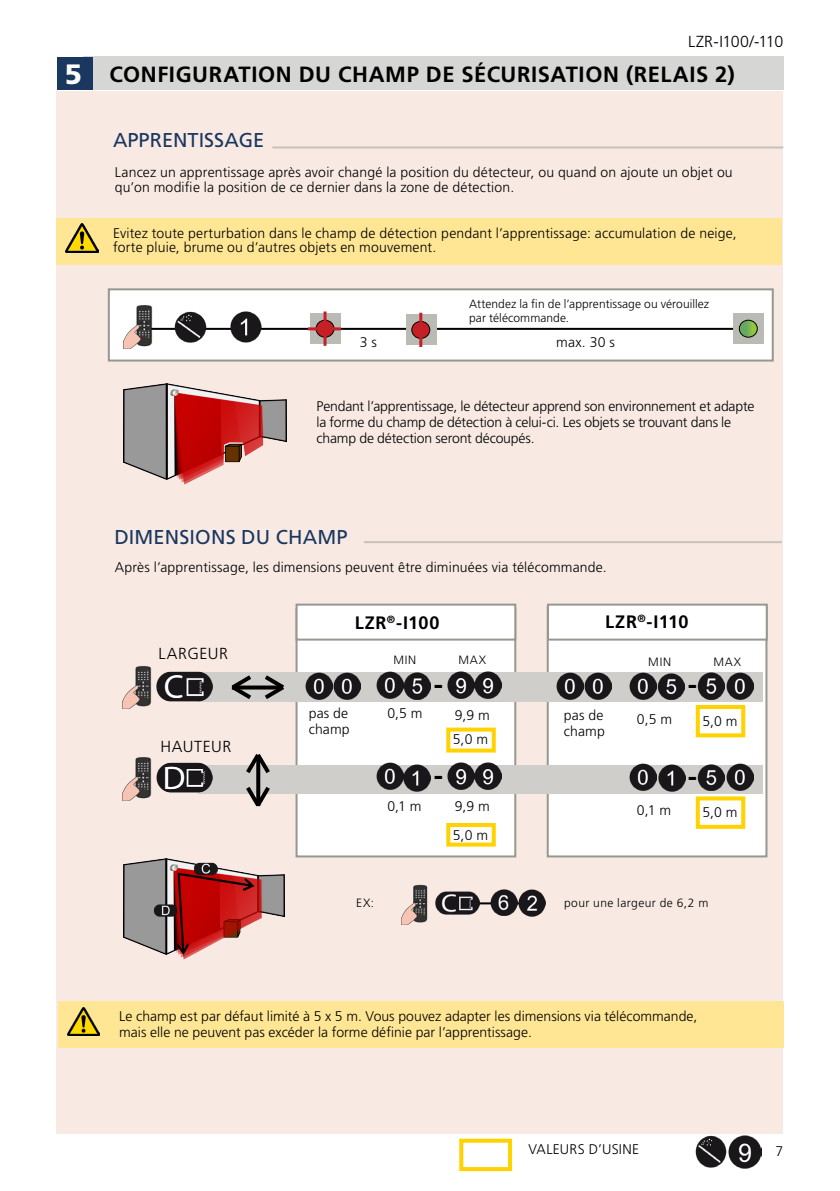
<style>
.page{position:relative;width:840px;height:1191px;background:#fff}
.page>*{position:absolute;margin:0;border:0;box-sizing:border-box;transform-origin:0 0}
.t1{font:700 28px "Frutiger LT Std";color:#000}
.t2{font:900 28px "Frutiger LT Std";color:#fff}
.t3{font:700 22px "Frutiger LT Std";letter-spacing:.025em;color:#000}
.t4{font:20px "Frutiger LT Std";color:#1a3760}
.t5{font:700 18px "Frutiger LT Std";letter-spacing:.025em;color:#000}
.t6{font:300 16px "Frutiger LT Std";letter-spacing:.035em;color:#000}
.t7{font:300 16px "Frutiger LT Std";letter-spacing:-.03em;color:#000}
.t8{font:300 14px/16px "Frutiger LT Std";letter-spacing:.005em;color:#000}
.t9{font:300 14px/16px "Frutiger LT Std";letter-spacing:-.015em;color:#000}
.t10{font:300 14px "Frutiger LT Std";letter-spacing:.025em;color:#000}
.t11{font:300 12px/14px "Frutiger LT Std";letter-spacing:.01em;color:#000}
.t12{font:300 12px "Frutiger LT Std";letter-spacing:.035em;color:#000}
</style>
<div class="page">
<div style="left:56px;top:91px;width:726px;height:1042px;background:#f8eae3"></div>
<div style="left:295px;top:608px;width:221px;height:249px;background:#fff;border:2px solid #969890"></div>
<div style="left:459px;top:1138px;width:52px;height:33px;background:#fff;border:4px solid #ffd200"></div>
<img style="left:695px;top:1136px;width:31px;height:31px">
<img style="left:728px;top:1136px;width:32px;height:32px">
<div style="left:108px;top:288px;width:665px;height:73px;background:#fff;border:2px solid #969890"></div>
<div style="left:83px;top:57px;width:700px;height:33px;background:#d6d7d4"></div>
<div style="left:57px;top:57px;width:35px;height:33px;background:#1a3760"></div>
<div style="left:56px;top:218px;width:725px;height:46px;background:#ffe694"></div>
<hr style="left:145px;top:328px;width:618px;height:2px;background:#000">
<img style="left:174px;top:311px;width:32px;height:31px">
<img style="left:230px;top:311px;width:31px;height:32px">
<div style="left:405px;top:314px;width:31px;height:31px;background:#bbbbb5"></div>
<div style="left:411px;top:321px;width:18px;height:17px;background:#c62027;border-radius:50%"></div>
<div style="left:411px;top:321px;width:19px;height:18px;border:1px solid #000;border-radius:50%"></div>
<hr style="left:419px;top:313px;width:3px;height:34px;background:#c62027">
<div style="left:310px;top:313px;width:31px;height:31px;background:#bbbbb5"></div>
<div style="left:316px;top:320px;width:18px;height:17px;background:#c62027;border-radius:50%"></div>
<div style="left:315px;top:320px;width:19px;height:18px;border:1px solid #000;border-radius:50%"></div>
<hr style="left:323px;top:311px;width:3px;height:35px;background:#c62027">
<hr style="left:308px;top:327px;width:33px;height:3px;background:#c62027">
<img style="left:123px;top:305px;width:41px;height:43px">
<div style="left:733px;top:313px;width:30px;height:31px;background:#bbbbb5"></div>
<svg style="left:738px;top:320px;width:18px;height:17px"></svg>
<div style="left:738px;top:320px;width:19px;height:18px;border:1px solid #000;border-radius:50%"></div>
<img style="left:123px;top:383px;width:163px;height:101px">
<img style="left:123px;top:859px;width:161px;height:100px">
<div style="left:546px;top:605px;width:221px;height:252px;background:#fff;border:2px solid #969890"></div>
<div style="left:295px;top:603px;width:221px;height:37px;background:#fff;border:2px solid #969890"></div>
<div style="left:546px;top:603px;width:221px;height:37px;background:#fff;border:2px solid #969890"></div>
<div style="left:198px;top:672px;width:564px;height:30px;background:#cfceca"></div>
<img style="left:122px;top:665px;width:30px;height:44px">
<img style="left:156px;top:671px;width:56px;height:30px">
<img style="left:376px;top:671px;width:54px;height:28px">
<img style="left:447px;top:671px;width:54px;height:27px">
<img style="left:629px;top:672px;width:54px;height:28px">
<img style="left:697px;top:672px;width:27px;height:27px">
<img style="left:726px;top:672px;width:27px;height:27px">
<div style="left:446px;top:727px;width:49px;height:25px;background:#fff;border:4px solid #ffd200"></div>
<div style="left:695px;top:705px;width:49px;height:32px;background:#fff;border:4px solid #ffd200"></div>
<div style="left:198px;top:765px;width:564px;height:28px;background:#cfceca"></div>
<img style="left:305px;top:672px;width:55px;height:27px">
<img style="left:556px;top:672px;width:54px;height:27px">
<img style="left:163px;top:763px;width:49px;height:29px">
<img style="left:376px;top:763px;width:54px;height:28px">
<img style="left:447px;top:763px;width:54px;height:26px">
<img style="left:629px;top:763px;width:27px;height:27px">
<img style="left:697px;top:764px;width:27px;height:26px">
<img style="left:726px;top:763px;width:27px;height:27px">
<div style="left:446px;top:823px;width:49px;height:23px;background:#fff;border:4px solid #ffd200"></div>
<div style="left:695px;top:796px;width:49px;height:33px;background:#fff;border:4px solid #ffd200"></div>
<img style="left:122px;top:757px;width:41px;height:43px">
<hr style="left:453px;top:902px;width:91px;height:2px;background:#000">
<img style="left:438px;top:891px;width:41px;height:24px">
<img style="left:490px;top:889px;width:55px;height:27px">
<img style="left:401px;top:884px;width:37px;height:40px">
<img style="left:66px;top:224px;width:32px;height:29px">
<svg style="left:231px;top:675px;width:53px;height:24px"></svg>
<svg style="left:242px;top:754px;width:31px;height:53px"></svg>
<div style="left:58px;top:1001px;width:724px;height:46px;background:#ffe694"></div>
<img style="left:67px;top:1007px;width:33px;height:28px">
<img style="left:658px;top:764px;width:27px;height:27px">
<hr style="left:272px;top:146px;width:511px;height:2px;background:#969890">
<hr style="left:364px;top:541px;width:417px;height:2px;background:#969890">
<h1 class="t2" style="left:65px;top:57px;width:19px">5</h1>
<p class="t7" style="left:687px;top:33px;width:96px">LZR-I100/-110</p>
<h2 class="t3" style="left:109px;top:62px;width:626px">CONFIGURATION DU CHAMP DE SÉCURISATION (RELAIS 2)</h2>
<h3 class="t4" style="left:113px;top:128px;width:153px">APPRENTISSAGE</h3>
<p class="t8" style="left:115px;top:165px;width:619px;line-height:15px">Lancez un apprentissage après avoir changé la position du détecteur, ou quand on ajoute un objet ou qu’on modifie la position de ce dernier dans la zone de détection.</p>
<p class="t8" style="left:113px;top:227px;width:624px;line-height:14px">Evitez toute perturbation dans le champ de détection pendant l’apprentissage: accumulation de neige, forte pluie, brume ou d’autres objets en mouvement.</p>
<p class="t11" style="left:469px;top:297px;width:241px">Attendez la fin de l’apprentissage ou vérouillez par télécommande.</p>
<p class="t8" style="left:359px;top:334px;width:19px">3 s</p>
<p class="t8" style="left:556px;top:334px;width:60px">max. 30 s</p>
<p class="t9" style="left:316px;top:398px;width:439px">Pendant l’apprentissage, le détecteur apprend son environnement et adapte la forme du champ de détection à celui-ci. Les objets se trouvant dans le champ de détection seront découpés.</p>
<h3 class="t4" style="left:114px;top:525px;width:235px">DIMENSIONS DU CHAMP</h3>
<p class="t8" style="left:115px;top:559px;width:493px">Après l’apprentissage, les dimensions peuvent être diminuées via télécommande.</p>
<p class="t6" style="left:158px;top:644px;width:71px">LARGEUR</p>
<p class="t6" style="left:160px;top:738px;width:72px">HAUTEUR</p>
<p class="t5" style="left:354px;top:612px;width:86px">LZR<sup>®</sup>-I100</p>
<p class="t5" style="left:605px;top:611px;width:85px">LZR<sup>®</sup>-I110</p>
<p class="t11" style="left:393px;top:653px;width:24px">MIN</p>
<p class="t11" style="left:458px;top:653px;width:29px">MAX</p>
<p class="t11" style="left:648px;top:655px;width:24px">MIN</p>
<p class="t11" style="left:713px;top:655px;width:29px">MAX</p>
<h1 class="t1" style="left:433px;top:667px;width:11px">-</h1>
<h1 class="t1" style="left:687px;top:668px;width:11px">-</h1>
<p class="t8" style="left:308px;top:705px;width:42px">pas de champ</p>
<p class="t8" style="left:563px;top:707px;width:42px">pas de champ</p>
<p class="t8" style="left:387px;top:705px;width:37px">0,5 m</p>
<p class="t8" style="left:454px;top:707px;width:36px">9,9 m</p>
<p class="t8" style="left:636px;top:711px;width:37px">0,5 m</p>
<p class="t8" style="left:702px;top:713px;width:37px">5,0 m</p>
<p class="t8" style="left:452px;top:731px;width:37px">5,0 m</p>
<h1 class="t1" style="left:433px;top:759px;width:11px">-</h1>
<h1 class="t1" style="left:687px;top:759px;width:11px">-</h1>
<p class="t8" style="left:387px;top:798px;width:36px">0,1 m</p>
<p class="t8" style="left:454px;top:798px;width:36px">9,9 m</p>
<p class="t8" style="left:636px;top:802px;width:36px">0,1 m</p>
<p class="t8" style="left:702px;top:804px;width:37px">5,0 m</p>
<p class="t8" style="left:452px;top:827px;width:37px">5,0 m</p>
<p class="t11" style="left:356px;top:896px;width:20px">EX:</p>
<p class="t12" style="left:563px;top:896px;width:146px">pour une largeur de 6,2 m</p>
<p class="t8" style="left:119px;top:1008px;width:579px">Le champ est par défaut limité à 5 x 5 m. Vous pouvez adapter les dimensions via télécommande, mais elle ne peuvent pas excéder la forme définie par l’apprentissage.</p>
<p class="t10" style="left:528px;top:1141px;width:112px">VALEURS D’USINE</p>
<p class="t8" style="left:775px;top:1143px;width:9px">7</p>
</div>
